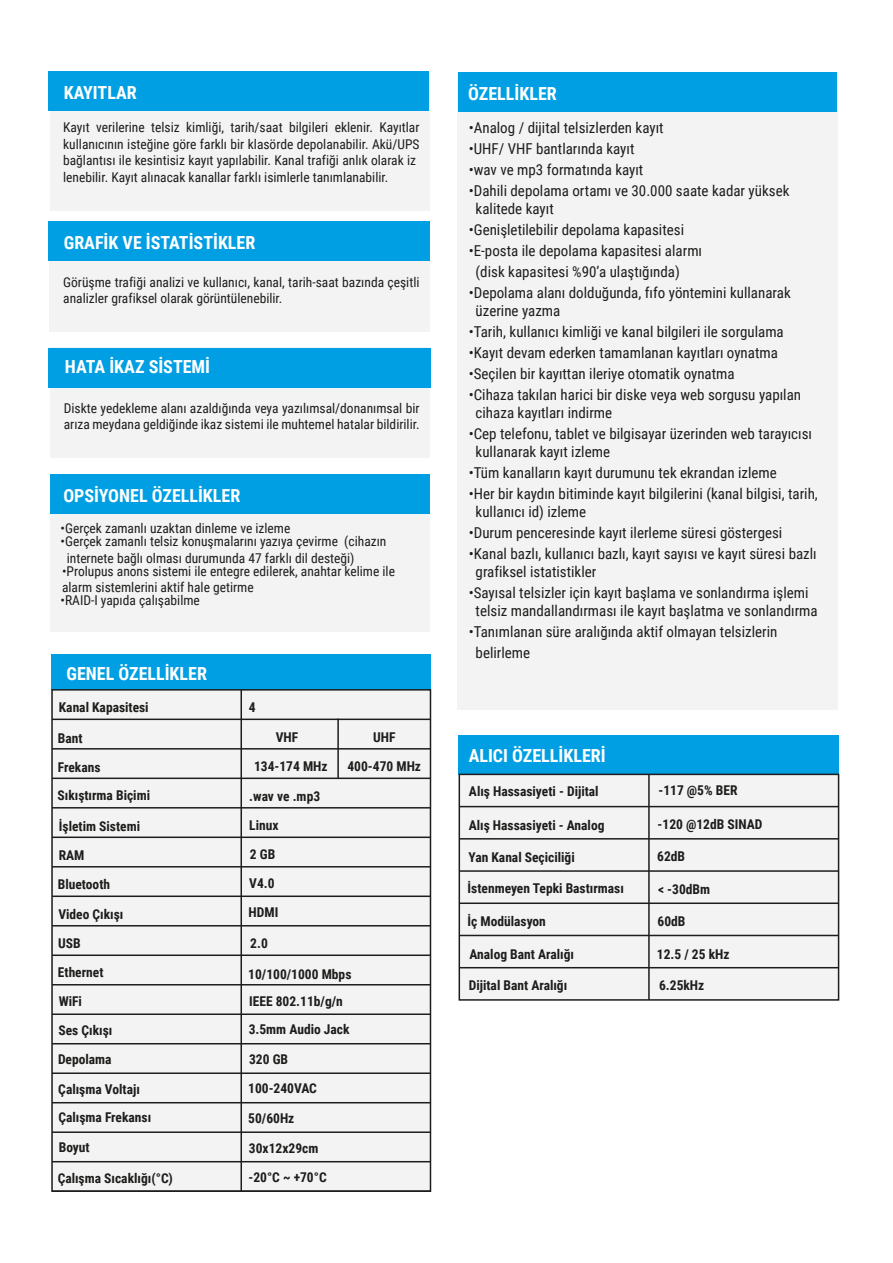
<style>
.page{position:relative;width:893px;height:1263px;background:#fff}
.page>*{position:absolute;margin:0;border:0;box-sizing:border-box;transform-origin:0 0}
.t1{font:700 18px "Roboto Condensed";color:#fff}
.t2{font:15px/18px "Roboto Condensed";color:#1d1d1b}
.t3{font:13.5px/16.5px "Roboto Condensed";color:#1d1d1b}
.t4{font:700 13.5px/29.1px "Roboto Condensed";color:#1d1d1b}
</style>
<div class="page">
<div style="left:50px;top:74px;width:379px;height:137px;background:#f3f3f4"></div>
<div style="left:49px;top:222px;width:380px;height:110px;background:#f3f3f4"></div>
<div style="left:50px;top:348px;width:379px;height:110px;background:#f3f3f4"></div>
<div style="left:48px;top:71px;width:381px;height:40px;background:#009fe3"></div>
<div style="left:48px;top:222px;width:381px;height:39px;background:#009fe3"></div>
<div style="left:48px;top:348px;width:383px;height:39px;background:#009fe3"></div>
<div style="left:457px;top:74px;width:381px;height:635px;background:#f3f3f4"></div>
<div style="left:50px;top:496px;width:380px;height:136px;background:#f3f3f4"></div>
<div style="left:458px;top:72px;width:379px;height:40px;background:#009fe3"></div>
<div style="left:51px;top:475px;width:379px;height:39px;background:#009fe3"></div>
<div style="left:459px;top:764px;width:380px;height:236px;background:#f3f3f4"></div>
<div style="left:458px;top:735px;width:381px;height:39px;background:#009fe3"></div>
<div style="left:459px;top:774px;width:380px;height:227px;border:2px solid #1d1d1b"></div>
<hr style="left:459px;top:967px;width:380px;height:1px;background:#1d1d1b">
<hr style="left:459px;top:935px;width:380px;height:1px;background:#1d1d1b">
<hr style="left:459px;top:902px;width:380px;height:2px;background:#1d1d1b">
<hr style="left:459px;top:870px;width:380px;height:2px;background:#1d1d1b">
<hr style="left:459px;top:838px;width:380px;height:1px;background:#1d1d1b">
<hr style="left:459px;top:806px;width:380px;height:1px;background:#1d1d1b">
<hr style="left:648px;top:774px;width:2px;height:226px;background:#1d1d1b">
<div style="left:52px;top:654px;width:379px;height:39px;background:#009fe3"></div>
<div style="left:51px;top:690px;width:379px;height:501px;background:#f3f3f4"></div>
<div style="left:51px;top:689px;width:380px;height:503px;border:2px solid #1d1d1b"></div>
<hr style="left:52px;top:1190px;width:378px;height:2px;background:#1d1d1b">
<hr style="left:52px;top:1161px;width:378px;height:1px;background:#1d1d1b">
<hr style="left:52px;top:1131px;width:378px;height:2px;background:#1d1d1b">
<hr style="left:52px;top:1102px;width:378px;height:1px;background:#1d1d1b">
<hr style="left:52px;top:1072px;width:378px;height:2px;background:#1d1d1b">
<hr style="left:52px;top:1043px;width:378px;height:1px;background:#1d1d1b">
<hr style="left:52px;top:1013px;width:378px;height:2px;background:#1d1d1b">
<hr style="left:52px;top:984px;width:378px;height:1px;background:#1d1d1b">
<hr style="left:52px;top:954px;width:378px;height:2px;background:#1d1d1b">
<hr style="left:52px;top:925px;width:378px;height:1px;background:#1d1d1b">
<hr style="left:52px;top:895px;width:378px;height:2px;background:#1d1d1b">
<hr style="left:52px;top:866px;width:378px;height:1px;background:#1d1d1b">
<hr style="left:52px;top:836px;width:378px;height:2px;background:#1d1d1b">
<hr style="left:52px;top:807px;width:378px;height:1px;background:#1d1d1b">
<hr style="left:52px;top:777px;width:378px;height:2px;background:#1d1d1b">
<hr style="left:52px;top:748px;width:378px;height:1px;background:#1d1d1b">
<hr style="left:52px;top:718px;width:378px;height:2px;background:#1d1d1b">
<hr style="left:240px;top:690px;width:2px;height:501px;background:#1d1d1b">
<hr style="left:337px;top:718px;width:2px;height:60px;background:#1d1d1b">
<p class="t1" style="left:64px;top:80px;width:75px">KAYITLAR</p>
<p class="t3" style="left:63px;top:118px;width:358px">Kayıt verilerine telsiz kimliği, tarih/saat bilgileri eklenir. Kayıtlar kullanıcının isteğine göre farklı bir klasörde depolanabilir. Akü/UPS bağlantısı ile kesintisiz kayıt yapılabilir. Kanal trafiği anlık olarak iz lenebilir. Kayıt alınacak kanallar farklı isimlerle tanımlanabilir.</p>
<p class="t1" style="left:64px;top:230px;width:193px">GRAFİK VE İSTATİSTİKLER</p>
<p class="t3" style="left:63px;top:273px;width:358px">Görüşme trafiği analizi ve kullanıcı, kanal, tarih-saat bazında çeşitli analizler grafiksel olarak görüntülenebilir.</p>
<p class="t1" style="left:65px;top:354px;width:147px">HATA İKAZ SİSTEMİ</p>
<p class="t3" style="left:64px;top:399px;width:357px">Diskte yedekleme alanı azaldığında veya yazılımsal/donanımsal bir arıza meydana geldiğinde ikaz sistemi ile muhtemel hatalar bildirilir.</p>
<p class="t1" style="left:63px;top:482px;width:178px">OPSİYONEL ÖZELLİKLER</p>
<p class="t3" style="left:61px;top:520px;width:231px">•Gerçek zamanlı uzaktan dinleme ve izleme</p>
<p class="t3" style="left:67px;top:533px;width:321px;text-indent:-6px">•Gerçek zamanlı telsiz konuşmalarını yazıya çevirme (cihazın internete bağlı olması durumunda 47 farklı dil desteği)</p>
<p class="t3" style="left:62px;top:562px;width:334px">•Prolupus anons sistemi ile entegre edilerek, anahtar kelime ile alarm sistemlerini aktif hale getirme</p>
<p class="t3" style="left:61px;top:592px;width:141px">•RAID-I yapıda çalışabilme</p>
<p class="t1" style="left:66px;top:661px;width:142px">GENEL ÖZELLİKLER</p>
<p class="t4" style="left:59px;top:692px;width:91px">Kanal Kapasitesi</p>
<p class="t4" style="left:58px;top:723px;width:26px">Bant</p>
<p class="t4" style="left:58px;top:752px;width:94px;line-height:28.3px">Frekans<br>Sıkıştırma Biçimi</p>
<p class="t4" style="left:58px;top:811px;width:84px">İşletim Sistemi<br>RAM<br>Bluetooth</p>
<p class="t4" style="left:58px;top:899px;width:95px">Video Çıkışı<br>USB<br>Ethernet<br>WiFi<br>Ses Çıkışı<br>Depolama<br>Çalışma Voltajı<br>Çalışma Frekansı</p>
<p class="t4" style="left:59px;top:1132px;width:32px">Boyut</p>
<p class="t4" style="left:58px;top:1163px;width:117px">Çalışma Sıcaklığı(°C)</p>
<p class="t4" style="left:249px;top:692px;width:8px">4</p>
<p class="t4" style="left:276px;top:722px;width:24px">VHF</p>
<p class="t4" style="left:373px;top:722px;width:24px">UHF</p>
<p class="t4" style="left:254px;top:751px;width:75px">134-174 MHz</p>
<p class="t4" style="left:347px;top:751px;width:75px">400-470 MHz</p>
<p class="t4" style="left:249px;top:781px;width:73px">.wav ve .mp3<br>Linux<br>2 GB<br>V4.0<br>HDMI</p>
<p class="t4" style="left:250px;top:928px;width:19px">2.0</p>
<p class="t4" style="left:248px;top:960px;width:105px;line-height:27.5px">10/100/1000 Mbps<br>IEEE 802.11b/g/n<br>3.5mm Audio Jack</p>
<p class="t4" style="left:248px;top:1044px;width:70px">320 GB<br>100-240VAC</p>
<p class="t4" style="left:248px;top:1103px;width:80px">50/60Hz<br>30x12x29cm -20°C ~ +70°C</p>
<p class="t1" style="left:468px;top:81px;width:90px">ÖZELLİKLER</p>
<p class="t2" style="left:469px;top:118px;width:196px">•Analog / dijital telsizlerden kayıt</p>
<p class="t2" style="left:469px;top:139px;width:167px">•UHF/ VHF bantlarında kayıt</p>
<p class="t2" style="left:469px;top:160px;width:176px">•wav ve mp3 formatında kayıt</p>
<p class="t2" style="left:476px;top:181px;width:315px;text-indent:-7px">•Dahili depolama ortamı ve 30.000 saate kadar yüksek kalitede kayıt</p>
<p class="t2" style="left:469px;top:220px;width:217px">•Genişletilebilir depolama kapasitesi</p>
<p class="t2" style="left:476px;top:240px;width:228px;line-height:21px;text-indent:-7px">•E-posta ile depolama kapasitesi alarmı (disk kapasitesi %90’a ulaştığında)</p>
<p class="t2" style="left:476px;top:283px;width:317px;text-indent:-7px">•Depolama alanı dolduğunda, fıfo yöntemini kullanarak üzerine yazma</p>
<p class="t2" style="left:469px;top:322px;width:317px">•Tarih, kullanıcı kimliği ve kanal bilgileri ile sorgulama</p>
<p class="t2" style="left:469px;top:343px;width:311px">•Kayıt devam ederken tamamlanan kayıtları oynatma</p>
<p class="t2" style="left:469px;top:364px;width:267px">•Seçilen bir kayıttan ileriye otomatik oynatma</p>
<p class="t2" style="left:476px;top:385px;width:327px;text-indent:-7px">•Cihaza takılan harici bir diske veya web sorgusu yapılan cihaza kayıtları indirme</p>
<p class="t2" style="left:476px;top:424px;width:338px;text-indent:-7px">•Cep telefonu, tablet ve bilgisayar üzerinden web tarayıcısı kullanarak kayıt izleme</p>
<p class="t2" style="left:469px;top:463px;width:310px">•Tüm kanalların kayıt durumunu tek ekrandan izleme</p>
<p class="t2" style="left:476px;top:484px;width:344px;text-indent:-7px">•Her bir kaydın bitiminde kayıt bilgilerini (kanal bilgisi, tarih, kullanıcı id) izleme</p>
<p class="t2" style="left:469px;top:523px;width:315px">•Durum penceresinde kayıt ilerleme süresi göstergesi</p>
<p class="t2" style="left:476px;top:544px;width:343px;text-indent:-7px">•Kanal bazlı, kullanıcı bazlı, kayıt sayısı ve kayıt süresi bazlı grafiksel istatistikler</p>
<p class="t2" style="left:476px;top:583px;width:344px;text-indent:-7px">•Sayısal telsizler için kayıt başlama ve sonlandırma işlemi telsiz mandallandırması ile kayıt başlatma ve sonlandırma</p>
<p class="t2" style="left:476px;top:621px;width:303px;line-height:21px;text-indent:-7px">•Tanımlanan süre aralığında aktif olmayan telsizlerin belirleme</p>
<p class="t1" style="left:469px;top:743px;width:138px">ALICI ÖZELLİKLERİ</p>
<p class="t4" style="left:469px;top:776px;width:131px">Alış Hassasiyeti - Dijital</p>
<p class="t4" style="left:469px;top:810px;width:137px">Alış Hassasiyeti - Analog</p>
<p class="t4" style="left:468px;top:842px;width:108px">Yan Kanal Seçiciliği</p>
<p class="t4" style="left:468px;top:873px;width:158px">İstenmeyen Tepki Bastırması</p>
<p class="t4" style="left:467px;top:906px;width:80px">İç Modülasyon</p>
<p class="t4" style="left:469px;top:939px;width:106px">Analog Bant Aralığı</p>
<p class="t4" style="left:469px;top:970px;width:100px">Dijital Bant Aralığı</p>
<p class="t4" style="left:658px;top:775px;width:81px">-117 @5% BER</p>
<p class="t4" style="left:658px;top:809px;width:106px">-120 @12dB SINAD</p>
<p class="t4" style="left:657px;top:841px;width:29px">62dB</p>
<p class="t4" style="left:658px;top:874px;width:53px">&lt; -30dBm</p>
<p class="t4" style="left:658px;top:906px;width:29px">60dB</p>
<p class="t4" style="left:657px;top:939px;width:74px">12.5 / 25 kHz</p>
<p class="t4" style="left:659px;top:970px;width:47px">6.25kHz</p>
</div>
